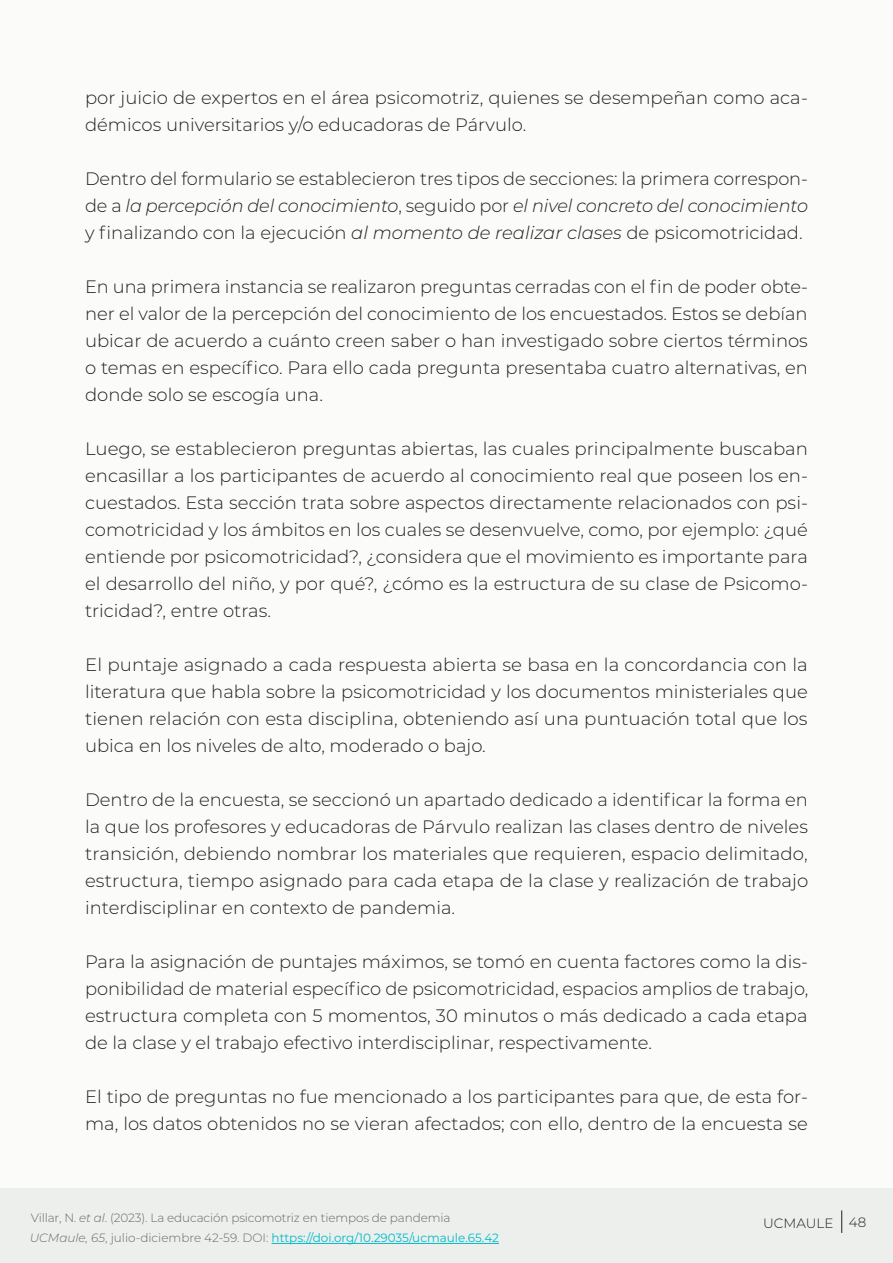
<style>
.page{position:relative;width:893px;height:1263px;background:#fbfbfa}
.page>*{position:absolute;margin:0;border:0;box-sizing:border-box;transform-origin:0 0}
.Cuerpo_F{font:300 18px/27px "Montserrat";color:#202022;text-align:justify}
.t1{font:300 13.5px "Montserrat";color:#202022}
.t2{font:12px "Montserrat";color:#00bbc9}
.t3{font:300 12px "Montserrat";letter-spacing:-.01em;color:#646969}
.s1{font-style:italic}
.s2{font-weight:300;font-style:italic;color:#646969}
.s3{font-weight:300;color:#646969}
</style>
<div class="page">
<div style="left:0;top:1188px;width:893px;height:75px;background:#edefed"></div>
<svg style="left:841px;top:1210px;width:1px;height:23px"></svg>
<hr style="left:272px;top:1243px;width:227px;height:1px;background:#00bbc9">
<p class="Cuerpo_F" style="left:85px;top:83px;width:724px">por juicio de expertos en el área psicomotriz, quienes se desempeñan como aca&shy;démicos universitarios y/o educadoras de Párvulo.</p>
<p class="Cuerpo_F" style="left:85px;top:164px;width:724px">Dentro del formulario se establecieron tres tipos de secciones: la primera correspon&shy;de a <span class="s1">la percepción del conocimiento</span>, seguido por <span class="s1">el nivel concreto del conocimiento </span>y finalizando con la ejecución <span class="s1">al momento de realizar clases</span> de psicomotricidad.</p>
<p class="Cuerpo_F" style="left:85px;top:272px;width:724px">En una primera instancia se realizaron preguntas cerradas con el fin de poder obte&shy;ner el valor de la percepción del conocimiento de los encuestados. Estos se debían ubicar de acuerdo a cuánto creen saber o han investigado sobre ciertos términos o temas en específico. Para ello cada pregunta presentaba cuatro alternativas, en donde solo se escogía una.</p>
<p class="Cuerpo_F" style="left:85px;top:434px;width:724px">Luego, se establecieron preguntas abiertas, las cuales principalmente buscaban encasillar a los participantes de acuerdo al conocimiento real que poseen los en&shy;cuestados. Esta sección trata sobre aspectos directamente relacionados con psi&shy;comotricidad y los ámbitos en los cuales se desenvuelve, como, por ejemplo: ¿qué entiende por psicomotricidad?, ¿considera que el movimiento es importante para el desarrollo del niño, y por qué?, ¿cómo es la estructura de su clase de Psicomo&shy;tricidad?, entre otras.</p>
<p class="Cuerpo_F" style="left:85px;top:650px;width:724px">El puntaje asignado a cada respuesta abierta se basa en la concordancia con la literatura que habla sobre la psicomotricidad y los documentos ministeriales que tienen relación con esta disciplina, obteniendo así una puntuación total que los ubica en los niveles de alto, moderado o bajo.</p>
<p class="Cuerpo_F" style="left:85px;top:785px;width:725px">Dentro de la encuesta, se seccionó un apartado dedicado a identificar la forma en la que los profesores y educadoras de Párvulo realizan las clases dentro de niveles transición, debiendo nombrar los materiales que requieren, espacio delimitado, estructura, tiempo asignado para cada etapa de la clase y realización de trabajo interdisciplinar en contexto de pandemia.</p>
<p class="Cuerpo_F" style="left:85px;top:947px;width:725px">Para la asignación de puntajes máximos, se tomó en cuenta factores como la dis&shy;ponibilidad de material específico de psicomotricidad, espacios amplios de trabajo, estructura completa con 5 momentos, 30 minutos o más dedicado a cada etapa de la clase y el trabajo efectivo interdisciplinar, respectivamente.</p>
<p class="Cuerpo_F" style="left:85px;top:1082px;width:724px">El tipo de preguntas no fue mencionado a los participantes para que, de esta for&shy;ma, los datos obtenidos no se vieran afectados; con ello, dentro de la encuesta se</p>
<p class="t3" style="left:31px;top:1209px;width:421px">Villar, N. <span class="s1">et al</span>. (2023). La educación psicomotriz en tiempos de pandemia</p>
<p class="t1" style="left:763px;top:1214px;width:105px">UCMAULE 48</p>
<p class="t2" style="left:30px;top:1230px;width:471px"><span class="s2">UCMaule, 65</span><span class="s3">, julio-diciembre 42-59. DOI:</span> https://doi.org/10.29035/ucmaule.65.42</p>
</div>
